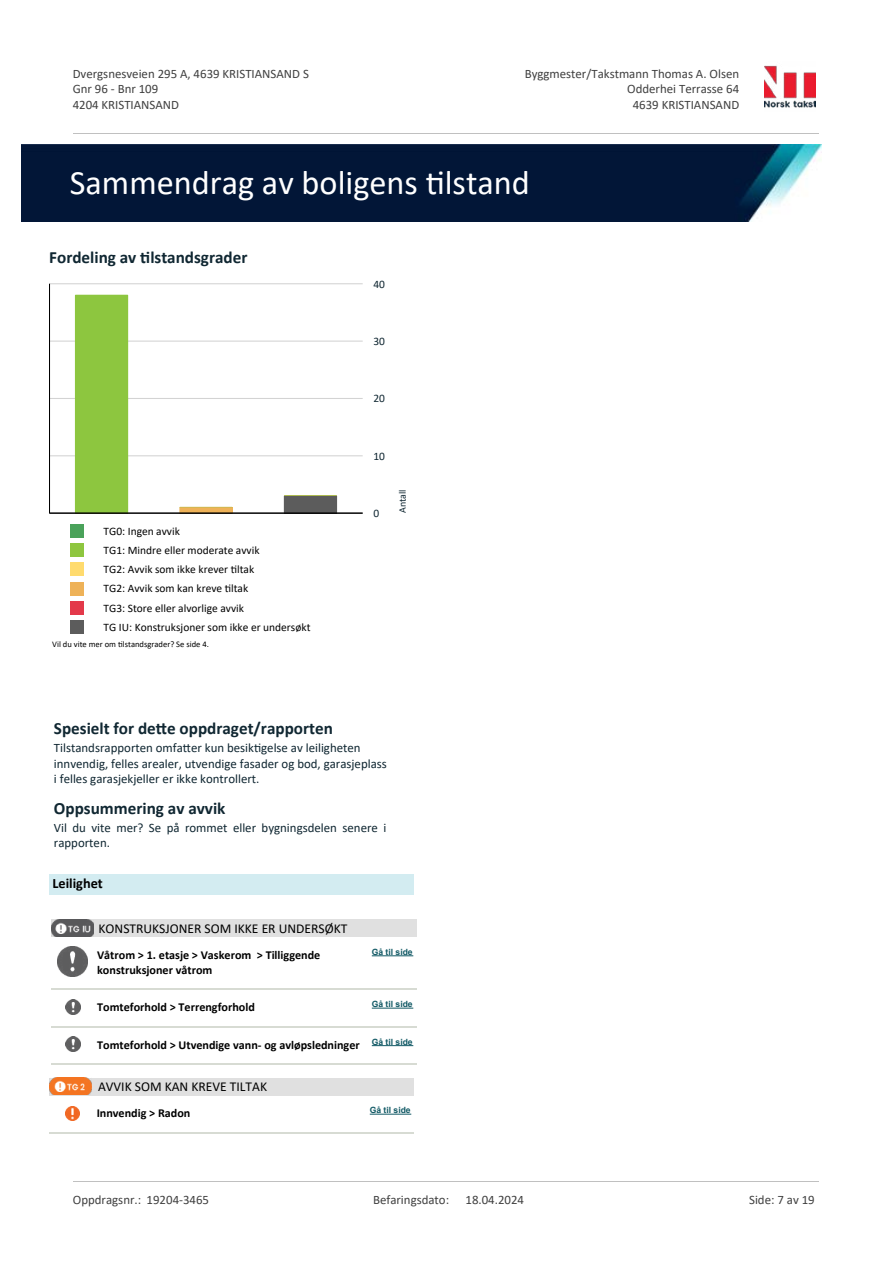
<style>
.page{position:relative;width:893px;height:1263px;background:#fff}
.page>*{position:absolute;margin:0;border:0;box-sizing:border-box;transform-origin:0 0}
.t1{font:34.35px "Calibri";color:#fff}
.t2{font:700 17.1px "Calibri";color:#102732}
.t3{font:700 14.25px "Calibri";color:#000}
.t4{font:13.5px "Calibri";color:#000}
.t5{font:12.9px/15.8px "Calibri";color:#102732}
.t6{font:12.9px/15.8px "Calibri";color:#404040}
.t7{font:700 12.15px/14.9px "Calibri";color:#000}
.t8{font:11.4px/19px "Calibri";color:#000}
.t9{font:11.4px "Calibri";color:#102732}
.t10{font:10.05px "Calibri";color:#102732}
.t11{font:8.55px "Calibri";color:#000}
.t12{font:700 8.55px "Arial";color:#115965}
</style>
<div class="page">
<hr style="left:49px;top:455px;width:314px;height:1px;background:#d3d3d3">
<hr style="left:49px;top:398px;width:314px;height:1px;background:#d3d3d3">
<hr style="left:49px;top:341px;width:314px;height:1px;background:#d3d3d3">
<hr style="left:49px;top:284px;width:314px;height:1px;background:#d3d3d3">
<div style="left:284px;top:496px;width:53px;height:17px;background:#5c5c5c"></div>
<div style="left:180px;top:507px;width:52px;height:6px;background:#eeb258"></div>
<div style="left:75px;top:295px;width:53px;height:218px;background:#8dc63f"></div>
<hr style="left:49px;top:512px;width:314px;height:2px;background:#000">
<hr style="left:49px;top:284px;width:1px;height:229px;background:#000">
<div style="left:70px;top:524px;width:14px;height:14px;background:#4aa25a"></div>
<div style="left:70px;top:543px;width:14px;height:14px;background:#8ec63f"></div>
<div style="left:70px;top:562px;width:14px;height:14px;background:#ffdb6e"></div>
<div style="left:70px;top:581px;width:14px;height:14px;background:#eeb258"></div>
<div style="left:70px;top:601px;width:14px;height:14px;background:#e3394a"></div>
<div style="left:70px;top:620px;width:14px;height:14px;background:#5c5c5c"></div>
<div style="left:50px;top:874px;width:364px;height:21px;background:#d3ecf1"></div>
<div style="left:50px;top:1078px;width:44px;height:17px;background:#e0e0e0"></div>
<img style="left:49px;top:1077px;width:43px;height:17px">
<div style="left:94px;top:1078px;width:273px;height:17px;background:#e0e0e0"></div>
<div style="left:367px;top:1078px;width:47px;height:17px;background:#e0e0e0"></div>
<img style="left:65px;top:1106px;width:14px;height:14px">
<hr style="left:370px;top:1114px;width:41px;height:1px;background:#115965">
<hr style="left:50px;top:1132px;width:44px;height:1px;background:#d7dbd3">
<hr style="left:94px;top:1132px;width:67px;height:1px;background:#d7dbd3">
<hr style="left:161px;top:1132px;width:72px;height:1px;background:#d7dbd3">
<hr style="left:233px;top:1132px;width:134px;height:1px;background:#d7dbd3">
<hr style="left:367px;top:1132px;width:47px;height:1px;background:#d7dbd3">
<svg style="left:51px;top:919px;width:43px;height:1px"></svg>
<img style="left:51px;top:920px;width:43px;height:17px">
<div style="left:94px;top:919px;width:275px;height:18px;background:#e0e0e0"></div>
<div style="left:369px;top:919px;width:47px;height:18px;background:#e0e0e0"></div>
<img style="left:58px;top:946px;width:30px;height:30px">
<hr style="left:372px;top:955px;width:41px;height:1px;background:#115965">
<hr style="left:51px;top:988px;width:43px;height:2px;background:#d7dbd3">
<hr style="left:94px;top:988px;width:68px;height:2px;background:#d7dbd3">
<hr style="left:162px;top:988px;width:72px;height:2px;background:#d7dbd3">
<hr style="left:234px;top:988px;width:135px;height:2px;background:#d7dbd3">
<hr style="left:369px;top:988px;width:47px;height:2px;background:#d7dbd3">
<img style="left:65px;top:999px;width:15px;height:15px">
<hr style="left:372px;top:1008px;width:41px;height:1px;background:#115965">
<hr style="left:51px;top:1026px;width:43px;height:1px;background:#d7dbd3">
<hr style="left:94px;top:1026px;width:68px;height:1px;background:#d7dbd3">
<hr style="left:162px;top:1026px;width:72px;height:1px;background:#d7dbd3">
<hr style="left:234px;top:1026px;width:135px;height:1px;background:#d7dbd3">
<hr style="left:369px;top:1026px;width:47px;height:1px;background:#d7dbd3">
<img style="left:65px;top:1036px;width:15px;height:15px">
<hr style="left:372px;top:1045px;width:41px;height:1px;background:#115965">
<hr style="left:51px;top:1063px;width:43px;height:2px;background:#d7dbd3">
<hr style="left:94px;top:1063px;width:68px;height:2px;background:#d7dbd3">
<hr style="left:162px;top:1063px;width:72px;height:2px;background:#d7dbd3">
<hr style="left:234px;top:1063px;width:135px;height:2px;background:#d7dbd3">
<hr style="left:369px;top:1063px;width:47px;height:2px;background:#d7dbd3">
<img style="left:765px;top:65px;width:50px;height:43px">
<hr style="left:73px;top:133px;width:745px;height:1px;background:#c0c0c0">
<img style="left:21px;top:144px;width:801px;height:77px">
<hr style="left:73px;top:1181px;width:745px;height:1px;background:#c0c0c0">
<p class="t6" style="left:73px;top:65px;width:238px">Dvergsnesveien 295 A, 4639 KRISTIANSAND S<br>Gnr 96 - Bnr 109<br>4204 KRISTIANSAND</p>
<p class="t6" style="left:525px;top:65px;width:216px">Byggmester/Takstmann Thomas A. Olsen</p>
<p class="t6" style="left:627px;top:81px;width:113px">Odderhei Terrasse 64</p>
<p class="t6" style="left:633px;top:96px;width:108px">4639 KRISTIANSAND</p>
<h1 class="t1" style="left:70px;top:159px;width:462px">Sammendrag av boligens 琀椀lstand</h1>
<h2 class="t2" style="left:49px;top:245px;width:200px">Fordeling av 琀椀lstandsgrader</h2>
<p class="t8" style="left:104px;top:521px;width:208px">TG0: Ingen avvik<br>TG1: Mindre eller moderate avvik<br>TG2: Avvik som ikke krever 琀椀ltak<br>TG2: Avvik som kan kreve 琀椀ltak<br>TG3: Store eller alvorlige avvik<br>TG IU: Konstruksjoner som ikke er undersøkt</p>
<p class="t11" style="left:52px;top:638px;width:158px">Vil du vite mer om 琀椀lstandsgrader? Se side 4.</p>
<p class="t9" style="left:373px;top:276px;width:13px">40</p>
<p class="t9" style="left:373px;top:333px;width:13px">30</p>
<p class="t9" style="left:373px;top:391px;width:13px">20</p>
<p class="t9" style="left:373px;top:448px;width:13px">10</p>
<p class="t9" style="left:373px;top:505px;width:7px">0</p>
<p class="t10" style="left:395px;top:513px;width:25px;rotate:-90deg">Antall</p>
<h2 class="t2" style="left:54px;top:716px;width:280px">Spesielt for de琀琀e oppdraget/rapporten</h2>
<p class="t5" style="left:54px;top:739px;width:334px">Tilstandsrapporten omfa琀琀er kun besik琀椀gelse av leiligheten innvendig, felles arealer, utvendige fasader og bod, garasjeplass i felles garasjekjeller er ikke kontrollert.</p>
<h2 class="t2" style="left:54px;top:796px;width:173px">Oppsummering av avvik</h2>
<p class="t5" style="left:54px;top:819px;width:334px">Vil du vite mer? Se på rommet eller bygningsdelen senere i rapporten.</p>
<p class="t3" style="left:53px;top:873px;width:52px">Leilighet</p>
<p class="t4" style="left:99px;top:919px;width:250px">KONSTRUKSJONER SOM IKKE ER UNDERSØKT</p>
<p class="t7" style="left:97px;top:947px;width:225px">Våtrom &gt; 1. etasje &gt; Vaskerom &gt; Tilliggende konstruksjoner våtrom</p>
<p class="t12" style="left:372px;top:946px;width:42px">Gå til side</p>
<p class="t7" style="left:97px;top:999px;width:159px">Tomteforhold &gt; Terrengforhold</p>
<p class="t12" style="left:372px;top:998px;width:42px">Gå til side</p>
<p class="t7" style="left:97px;top:1037px;width:317px">Tomteforhold &gt; Utvendige vann- og avløpsledninger <sup>Gå</sup> <sup>til</sup> <sup>side</sup></p>
<p class="t4" style="left:98px;top:1077px;width:170px">AVVIK SOM KAN KREVE TILTAK</p>
<p class="t7" style="left:97px;top:1105px;width:95px">Innvendig &gt; Radon</p>
<p class="t12" style="left:370px;top:1104px;width:42px">Gå til side</p>
<p class="t6" style="left:73px;top:1192px;width:138px">Oppdragsnr.: 19204-3465</p>
<p class="t6" style="left:373px;top:1192px;width:78px">Befaringsdato:</p>
<p class="t6" style="left:465px;top:1192px;width:60px">18.04.2024</p>
<p class="t6" style="left:749px;top:1192px;width:67px">Side: 7 av 19</p>
</div>
